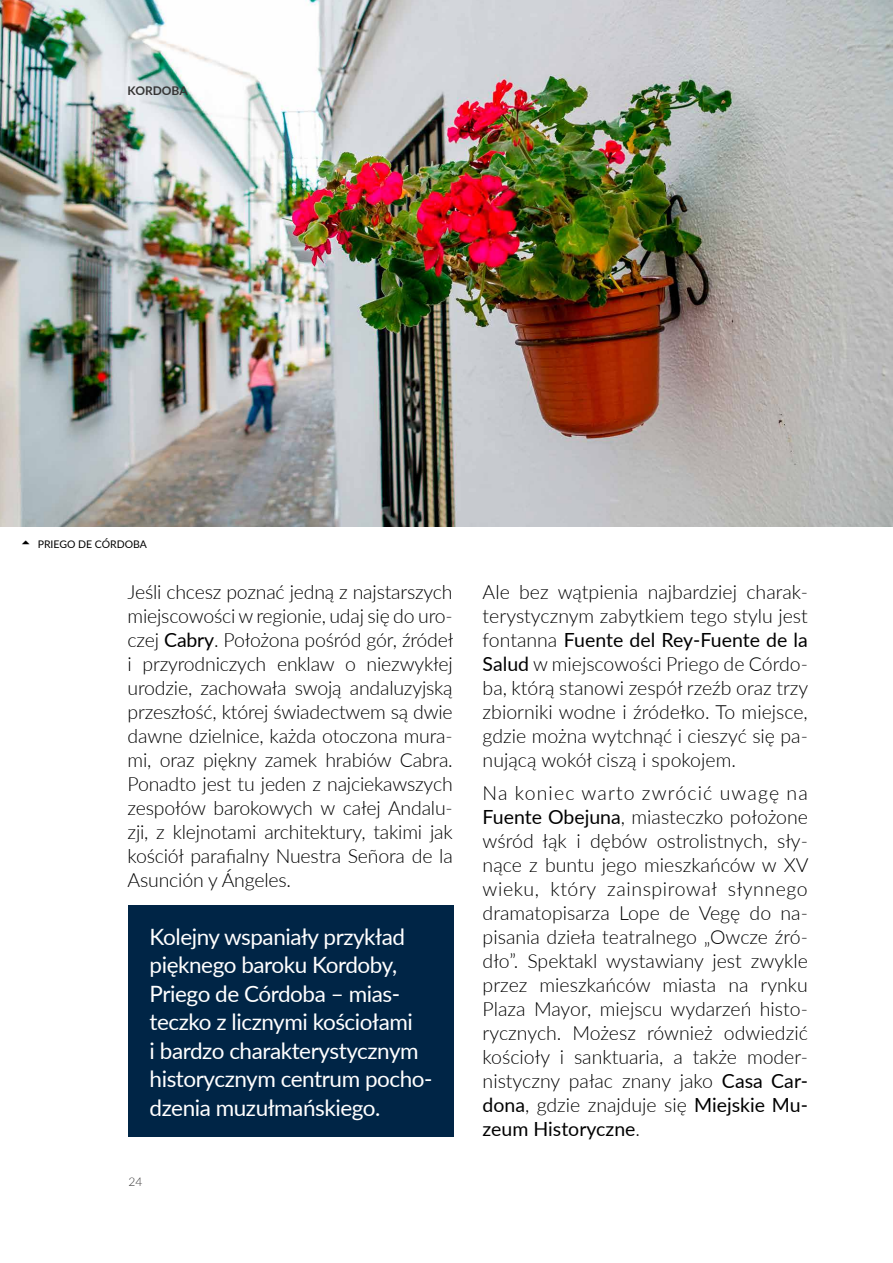
<style>
.page{position:relative;width:893px;height:1263px;background:#fff}
.page>*{position:absolute;margin:0;border:0;box-sizing:border-box;transform-origin:0 0}
.t1{font:22.5px/28.5px "Lato";letter-spacing:-.02em;color:#fff}
.t2{font:300 19.5px/24px "Lato";color:#000;text-align:justify}
.t3{font:700 12px "Lato";color:#363535}
.t4{font:300 12px "Lato";color:#363535}
.t5{font:10.5px "Lato";color:#000}
.s1{font-weight:400}
</style>
<div class="page">
<img style="left:0;top:0;width:893px;height:527px">
<div style="left:128px;top:905px;width:326px;height:232px;background:#002546"></div>
<p class="t3" style="left:128px;top:82px;width:62px">KORDOBA</p>
<p class="t5" style="left:38px;top:536px;width:111px">PRIEGO DE CÓRDOBA</p>
<p class="t2" style="left:128px;top:579px;width:327px">Jeśli chcesz poznać jedną z najstarszych miejscowości w regionie, udaj się do uro&shy;czej <span class="s1">Cabry</span>. Położona pośród gór, źródeł i przyrodniczych enklaw o niezwykłej urodzie, zachowała swoją andaluzyjską przeszłość, której świadectwem są dwie dawne dzielnice, każda otoczona mura&shy;mi, oraz piękny zamek hrabiów Cabra.<br>Ponadto jest tu jeden z najciekawszych zespołów barokowych w całej Andalu&shy;zji, z klejnotami architektury, takimi jak kościół parafialny Nuestra Señora de la Asunción y Ángeles.</p>
<p class="t2" style="left:483px;top:579px;width:327px">Ale bez wątpienia najbardziej charak&shy;terystycznym zabytkiem tego stylu jest fontanna <span class="s1">Fuente del Rey-Fuente de la Salud</span> w miejscowości Priego de Córdo&shy;ba, którą stanowi zespół rzeźb oraz trzy zbiorniki wodne i źródełko. To miejsce, gdzie można wytchnąć i cieszyć się pa&shy;nującą wokół ciszą i spokojem.</p>
<p class="t2" style="left:483px;top:780px;width:327px">Na koniec warto zwrócić uwagę na <span class="s1">Fuente Obejuna</span>, miasteczko położone wśród łąk i dębów ostrolistnych, sły&shy;nące z buntu jego mieszkańców w XV wieku, który zainspirował słynnego dramatopisarza Lope de Vegę do na&shy;pisania dzieła teatralnego „Owcze źró&shy;dło”. Spektakl wystawiany jest zwykle przez mieszkańców miasta na rynku Plaza Mayor, miejscu wydarzeń histo&shy;rycznych. Możesz również odwiedzić kościoły i sanktuaria, a także moder&shy;nistyczny pałac znany jako <span class="s1">Casa Car&shy;dona</span>, gdzie znajduje się <span class="s1">Miejskie Mu&shy;zeum Historyczne</span>.</p>
<p class="t1" style="left:150px;top:921px;width:284px">Kolejny wspaniały przykład pięknego baroku Kordoby,<br>Priego de Córdoba – mias&shy;teczko z licznymi kościołami<br>i bardzo charakterystycznym historycznym centrum pocho&shy;dzenia muzułmańskiego.</p>
<p class="t4" style="left:128px;top:1173px;width:15px">24</p>
</div>
